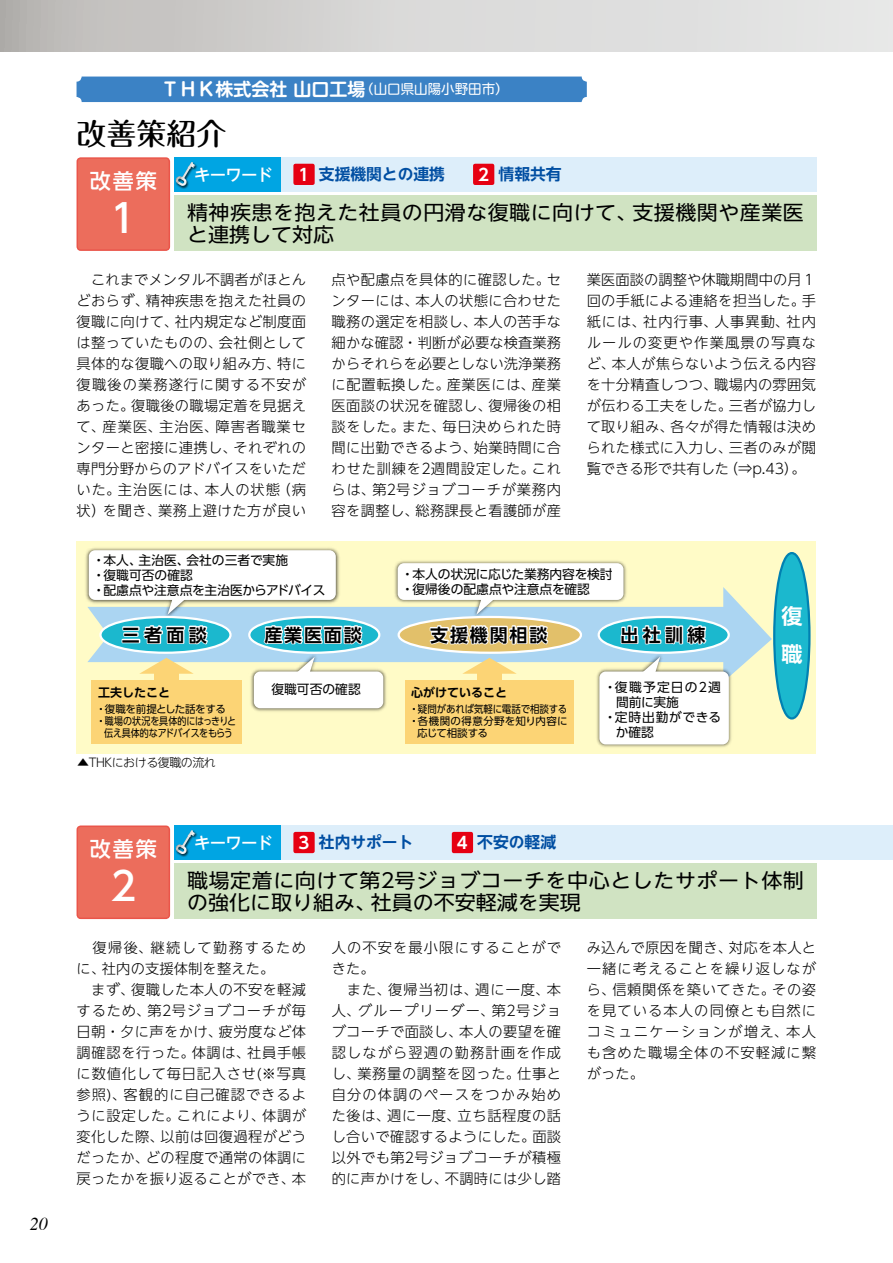
<style>
.page{position:relative;width:893px;height:1263px;background:#fff}
.page>*{position:absolute;margin:0;border:0;box-sizing:border-box;transform-origin:0 0}
.t1{font:500 39px "UD Shin Go NT Pro";color:#fff}
.t2{font:500 30px "Maru Fo Pro";color:#000}
.t3{font:500 21px "UD Shin Go NT Pro";letter-spacing:.1em;color:#fff}
.t4{font:700 21px/38.1px "UD Shin Go Pro De";color:#fff}
.t5{font:19.95px/22.5px "UD Shin Go NT Pro";letter-spacing:.025em;color:#000;scale:1.05 1}
.t6{font:700 18px "Shin M Go Pr 6 De";color:#fff}
.t7{font:700 18px "UD Shin Go Pro De";letter-spacing:.1em;color:#000}
.t8{font:italic 18px "Times";color:#000}
.t9{font:500 16.5px "UD Shin Go NT Pro";letter-spacing:-.05em;color:#fff}
.t10{font:700 15.75px "UD Shin Go NT Pro De";color:#004ea2}
.t11{font:300 14.25px/21px "UD Shin Go NT Pro";letter-spacing:.045em;color:#000;text-align:justify}
.t12{font:300 14.25px/21px "UD Shin Go NT Pro";letter-spacing:.025em;color:#000}
.t13{font:12.75px/15px "UD Shin Go Pro";color:#000}
.t14{font:12.75px "UD Shin Go Pro";letter-spacing:.085em;color:#000}
.t15{font:12.75px "UD Shin Go Pro";letter-spacing:.065em;color:#000}
.t16{font:700 12px "UD Shin Go Pro De";color:#000}
.t17{font:300 12px "UD Shin Go NT Pro";letter-spacing:-.04em;color:#000}
.t18{font:10.5px "UD Shin Go Pro";letter-spacing:-.015em;color:#000}
.t19{font:10.5px "UD Shin Go Pro";letter-spacing:-.035em;color:#000;scale:.86 1}
.t20{font:10.5px "UD Shin Go Pro";letter-spacing:.04em;color:#000}
.s1{font-family:"Shin M Go Pr 6";font-weight:400;font-size:13.5px}
.s2{font-size:16.5px;color:#fff}
</style>
<div class="page">
<div style="left:0;top:0;width:893px;height:51px;background:linear-gradient(to right,#bfbdbb,#eceded)"></div>
<div style="left:174px;top:157px;width:642px;height:34px;background:#ddeefa"></div>
<div style="left:174px;top:825px;width:719px;height:34px;background:#ddeefa"></div>
<div style="left:77px;top:77px;width:510px;height:25px;background:#3b82c5;border-radius:5px"></div>
<div style="left:174px;top:196px;width:642px;height:55px;background:#d0e3c2"></div>
<div style="left:174px;top:864px;width:642px;height:55px;background:#d0e3c2"></div>
<div style="left:293px;top:164px;width:22px;height:21px;background:#e60012;border-radius:2px"></div>
<div style="left:293px;top:832px;width:22px;height:21px;background:#e60012;border-radius:2px"></div>
<div style="left:452px;top:832px;width:21px;height:21px;background:#e60012;border-radius:2px"></div>
<div style="left:473px;top:164px;width:21px;height:21px;background:#e60012;border-radius:2px"></div>
<div style="left:77px;top:158px;width:92px;height:92px;background:#ec6d5c;border-radius:4px"></div>
<div style="left:77px;top:157px;width:93px;height:94px;border:2px solid #ea554a;border-radius:4px"></div>
<div style="left:77px;top:826px;width:92px;height:92px;background:#ec6d5c;border-radius:4px"></div>
<div style="left:77px;top:825px;width:93px;height:94px;border:2px solid #ea554a;border-radius:4px"></div>
<div style="left:174px;top:157px;width:107px;height:34px;background:#00a5e3"></div>
<div style="left:175px;top:162px;width:23px;height:27px;background:#000;opacity:.75"></div>
<svg style="left:175px;top:162px;width:20px;height:24px"></svg>
<div style="left:174px;top:825px;width:107px;height:34px;background:#00a5e3"></div>
<div style="left:175px;top:830px;width:23px;height:27px;background:#000;opacity:.75"></div>
<svg style="left:175px;top:830px;width:20px;height:24px"></svg>
<div style="left:77px;top:541px;width:739px;height:212px;background:#fffbc7"></div>
<div style="left:91px;top:681px;width:150px;height:63px;background:#fcd475"></div>
<img style="left:85px;top:548px;width:255px;height:51px">
<div style="left:89px;top:550px;width:247px;height:50px;background:#fff;border-radius:6px"></div>
<img style="left:394px;top:561px;width:233px;height:26px">
<div style="left:398px;top:563px;width:225px;height:37px;background:#fff;border-radius:6px"></div>
<img style="left:250px;top:682px;width:137px;height:30px">
<div style="left:254px;top:671px;width:129px;height:37px;background:#fff;border-radius:6px"></div>
<img style="left:596px;top:682px;width:136px;height:65px">
<div style="left:599px;top:671px;width:130px;height:73px;background:#fff;border-radius:6px"></div>
<div style="left:405px;top:681px;width:168px;height:63px;background:#fcd475"></div>
<div style="left:773px;top:552px;width:37px;height:167px;border:4px solid #0081b2;border-radius:50%"></div>
<div style="left:775px;top:554px;width:33px;height:163px;background:#1bb8ce;border-radius:50%"></div>
<svg style="left:87px;top:587px;width:685px;height:95px"></svg>
<p class="t8" style="left:30px;top:1208px;width:19px">20</p>
<p class="t6" style="left:161px;top:74px;width:349px">ＴＨＫ株式会社 山口工場<span class="s1">（山口県山陽小野田市）</span></p>
<h2 class="t2" style="left:77px;top:110px;width:152px">改善策紹介</h2>
<h3 class="t3" style="left:90px;top:164px;width:69px">改善策</h3>
<p class="t10" style="left:478px;top:161px;width:85px"><span class="s2">2</span> 情報共有</p>
<h1 class="t1" style="left:110px;top:187px;width:27px">1</h1>
<p class="t10" style="left:298px;top:161px;width:148px"><span class="s2">1</span> 支援機関との連携</p>
<p class="t9" style="left:194px;top:161px;width:81px">キーワード</p>
<h3 class="t5" style="left:187px;top:200px;width:589px">精神疾患を抱えた社員の円滑な復職に向けて、支援機関や産業医と連携して対応</h3>
<p class="t11" style="left:77px;top:268px;width:231px">　これまでメンタル不調者がほとんどおらず、精神疾患を抱えた社員の復職に向けて、社内規定など制度面は整っていたものの、会社側として具体的な復職への取り組み方、特に復職後の業務遂行に関する不安があった。復職後の職場定着を見据えて、産業医、主治医、障害者職業センターと密接に連携し、それぞれの専門分野からのアドバイスをいただいた。主治医には、本人の状態（病状）を聞き、業務上避けた方が良い</p>
<p class="t11" style="left:332px;top:268px;width:231px">点や配慮点を具体的に確認した。センターには、本人の状態に合わせた職務の選定を相談し、本人の苦手な細かな確認・判断が必要な検査業務からそれらを必要としない洗浄業務に配置転換した。産業医には、産業医面談の状況を確認し、復帰後の相談をした。また、毎日決められた時間に出勤できるよう、始業時間に合わせた訓練を2週間設定した。これらは、第2号ジョブコーチが業務内容を調整し、総務課長と看護師が産</p>
<p class="t11" style="left:587px;top:268px;width:231px">業医面談の調整や休職期間中の月１回の手紙による連絡を担当した。手紙には、社内行事、人事異動、社内ルールの変更や作業風景の写真など、本人が焦らないよう伝える内容を十分精査しつつ、職場内の雰囲気が伝わる工夫をした。三者が協力して取り組み、各々が得た情報は決められた様式に入力し、三者のみが閲覧できる形で共有した（⇒p.43）。</p>
<p class="t13" style="left:92px;top:552px;width:235px">・本人、主治医、会社の三者で実施<br>・復職可否の確認<br>・配慮点や注意点を主治医からアドバイス</p>
<p class="t13" style="left:401px;top:566px;width:213px">・本人の状況に応じた業務内容を検討・復帰後の配慮点や注意点を確認</p>
<p class="t7" style="left:122px;top:620px;width:86px">三者面談</p>
<p class="t7" style="left:264px;top:620px;width:99px">産業医面談</p>
<p class="t7" style="left:430px;top:620px;width:118px">支援機関相談</p>
<p class="t7" style="left:621px;top:620px;width:86px">出社訓練</p>
<p class="t16" style="left:98px;top:683px;width:73px">工夫したこと</p>
<p class="t18" style="left:96px;top:700px;width:132px">・復職を前提とした話をする</p>
<p class="t18" style="left:96px;top:712px;width:142px">・職場の状況を具体的にはっきりと</p>
<p class="t19" style="left:104px;top:724px;width:151px">伝え具体的なアドバイスをもらう</p>
<p class="t17" style="left:77px;top:753px;width:140px">▲THKにおける復職の流れ</p>
<p class="t13" style="left:271px;top:682px;width:91px">復職可否の確認</p>
<p class="t14" style="left:604px;top:677px;width:118px">・復職予定日の２週</p>
<p class="t13" style="left:616px;top:694px;width:64px">間前に実施</p>
<p class="t15" style="left:604px;top:707px;width:119px">・定時出勤ができる</p>
<p class="t13" style="left:616px;top:724px;width:40px">か確認</p>
<p class="t16" style="left:411px;top:683px;width:97px">心がけていること</p>
<p class="t18" style="left:409px;top:700px;width:160px">・疑問があれば気軽に電話で相談する</p>
<p class="t20" style="left:409px;top:712px;width:160px">・各機関の得意分野を知り内容に</p>
<p class="t18" style="left:417px;top:724px;width:72px">応じて相談する</p>
<h3 class="t4" style="left:781px;top:596px;width:22px">復職</h3>
<h3 class="t3" style="left:90px;top:832px;width:69px">改善策</h3>
<h1 class="t1" style="left:110px;top:855px;width:27px">2</h1>
<p class="t9" style="left:194px;top:829px;width:81px">キーワード</p>
<p class="t10" style="left:298px;top:829px;width:116px"><span class="s2">3</span> 社内サポート</p>
<p class="t10" style="left:457px;top:829px;width:101px"><span class="s2">4</span> 不安の軽減</p>
<h3 class="t5" style="left:187px;top:868px;width:589px">職場定着に向けて第2号ジョブコーチを中心としたサポート体制の強化に取り組み、社員の不安軽減を実現</h3>
<p class="t12" style="left:77px;top:936px;width:231px">　復帰後、継続して勤務するために、社内の支援体制を整えた。<br>　まず、復職した本人の不安を軽減するため、第2号ジョブコーチが毎日朝・夕に声をかけ、疲労度など体調確認を行った。体調は、社員手帳に数値化して毎日記入させ(※写真参照)、客観的に自己確認できるように設定した。これにより、体調が変化した際、以前は回復過程がどうだったか、どの程度で通常の体調に戻ったかを振り返ることができ、本</p>
<p class="t11" style="left:332px;top:936px;width:231px;text-align:left">人の不安を最小限にすることができた。<br>　また、復帰当初は、週に一度、本人、グループリーダー、第2号ジョブコーチで面談し、本人の要望を確認しながら翌週の勤務計画を作成し、業務量の調整を図った。仕事と自分の体調のペースをつかみ始めた後は、週に一度、立ち話程度の話し合いで確認するようにした。面談以外でも第2号ジョブコーチが積極的に声かけをし、不調時には少し踏</p>
<p class="t11" style="left:587px;top:937px;width:231px">み込んで原因を聞き、対応を本人と一緒に考えることを繰り返しながら、信頼関係を築いてきた。その姿を見ている本人の同僚とも自然にコミュニケーションが増え、本人も含めた職場全体の不安軽減に繋がった。</p>
</div>
